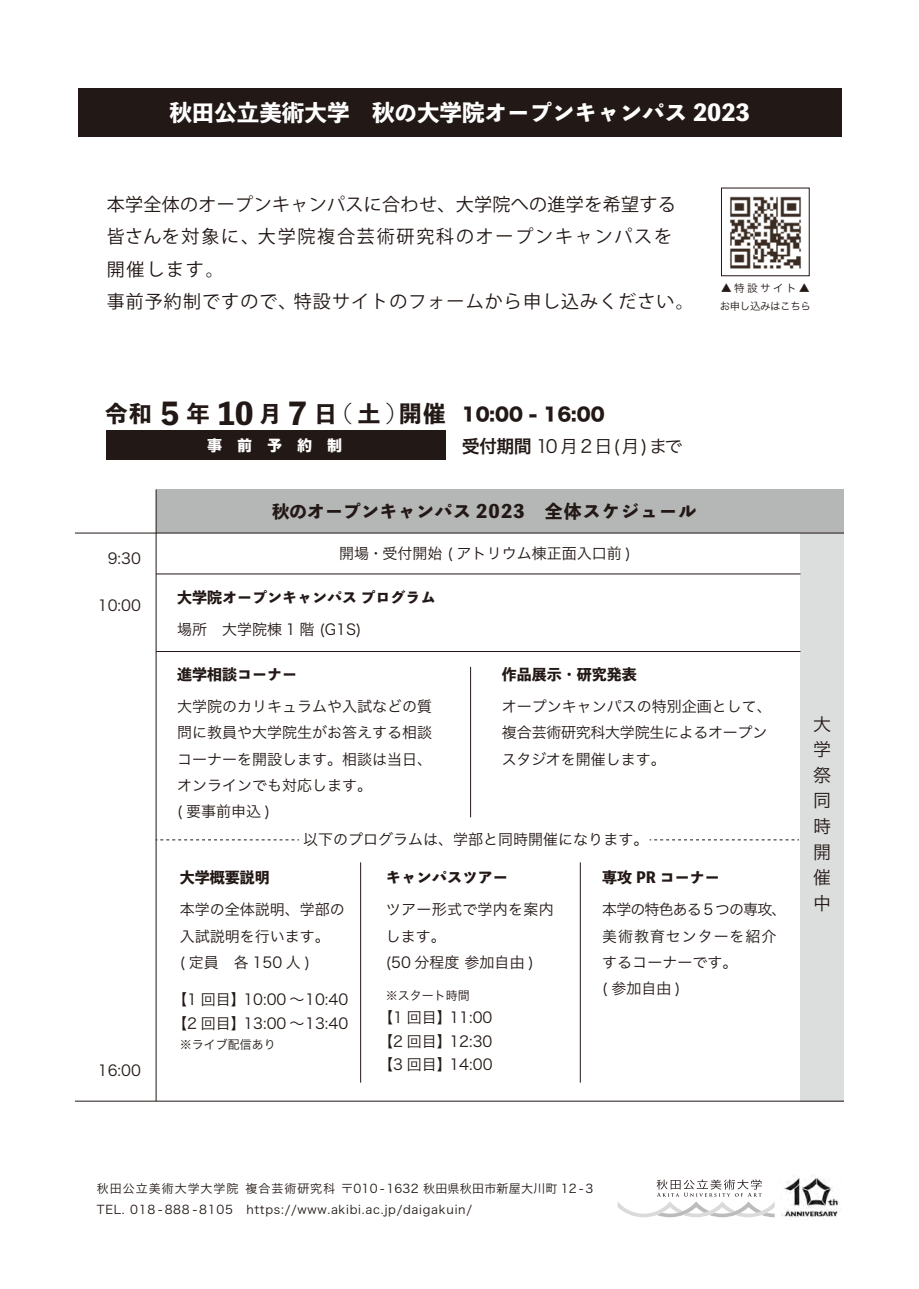
<style>
.page{position:relative;width:919px;height:1289px;background:#fff}
.page>*{position:absolute;margin:0;border:0;box-sizing:border-box;transform-origin:0 0}
.t1{font:800 22.5px "Toppan Bunkyu Midashi Gothic Std N";color:#fff}
.t2{font:800 22.5px "Toppan Bunkyu Midashi Gothic Std N";color:#221815}
.t3{font:18px/32.2px "Koz Go Pr 6 N";letter-spacing:.06em;color:#221815}
.t4{font:800 18px "Toppan Bunkyu Midashi Gothic Std N";letter-spacing:.06em;color:#221815}
.t5{font:18px/25.7px "Hira Kaku Pro W3";letter-spacing:.13em;color:#221815;text-align:justify}
.t6{font:18px "Hira Kaku Std W8";color:#221815}
.t7{font:800 15.3px "Toppan Bunkyu Midashi Gothic Std N";color:#221815}
.t8{font:15px/26.2px "Hira Kaku Pro W3";color:#221815}
.t9{font:800 15px "Toppan Bunkyu Midashi Gothic Std N";color:#221815}
.t10{font:15px/26.2px "Hira Kaku Pro W3";letter-spacing:.02em;color:#221815}
.t11{font:15px "Hira Kaku Std W8";color:#fff}
.t12{font:12px/21px "Hira Kaku Pro W3";letter-spacing:.06em;color:#221815}
.t13{font:12px "Hira Kaku Pro W3";color:#221815}
.t14{font:10.5px/17.7px "Hira Kaku Pro W3";letter-spacing:-.04em;color:#221815}
.s1{font-size:30px}
.s2{font-family:"Hira Kaku Pro W6"}
.s3{font-family:"Koz Go Pr 6 N"}
.s4{font-size:17.25px}
</style>
<div class="page">
<div style="left:78px;top:88px;width:762px;height:49px;background:#221815"></div>
<div style="left:106px;top:430px;width:340px;height:30px;background:#221815"></div>
<svg style="left:617px;top:1179px;width:157px;height:38px"></svg>
<img style="left:782px;top:1176px;width:56px;height:42px">
<img style="left:730px;top:196px;width:71px;height:73px">
<div style="left:800px;top:533px;width:43px;height:568px;background:#dcdddd"></div>
<div style="left:156px;top:489px;width:687px;height:44px;background:#b5b6b6"></div>
<hr style="left:75px;top:1100px;width:768px;height:1px;background:#221815">
<hr style="left:156px;top:489px;width:1px;height:612px;background:#221815">
<hr style="left:360px;top:862px;width:1px;height:220px;background:#221815">
<svg style="left:156px;top:839px;width:143px;height:1px"></svg>
<hr style="left:470px;top:667px;width:1px;height:150px;background:#221815">
<hr style="left:580px;top:862px;width:1px;height:220px;background:#221815">
<hr style="left:156px;top:573px;width:644px;height:1px;background:#221815">
<svg style="left:649px;top:839px;width:149px;height:1px"></svg>
<hr style="left:156px;top:651px;width:644px;height:1px;background:#221815">
<hr style="left:75px;top:533px;width:768px;height:1px;background:#221815">
<h1 class="t1" style="left:169px;top:96px;width:581px">秋田公立美術大学　秋の大学院オープンキャンパス 2023</h1>
<p class="t3" style="left:107px;top:189px;width:579px">本学全体のオープンキャンパスに合わせ、大学院への進学を希望する皆さんを対象に、大学院複合芸術研究科のオープンキャンパスを開催します。<br>事前予約制ですので、特設サイトのフォームから申し込みください｡</p>
<h1 class="t2" style="left:105px;top:396px;width:342px">令和 <span class="s1">5</span>年 <span class="s1">10</span>月<span class="s1">7</span>日(土)開催</h1>
<p class="t11" style="left:207px;top:437px;width:136px">事　前　予　約　制</p>
<p class="t6" style="left:462px;top:404px;width:144px">10:00 - 16:00</p>
<p class="t5" style="left:462px;top:432px;width:222px"><span class="s2">受付期間</span> 10月2日 (月)まで</p>
<p class="t14" style="left:719px;top:279px;width:93px"><span class="s3">▲</span>特設サイト<span class="s3">▲</span>お申し込みはこちら</p>
<p class="t8" style="left:108px;top:544px;width:35px">9:30</p>
<p class="t8" style="left:98px;top:591px;width:45px">10:00</p>
<p class="t8" style="left:98px;top:1056px;width:45px">16:00</p>
<p class="t4" style="left:272px;top:497px;width:425px"><span class="s4">秋</span>のオープンキャンパス 2023　全体スケジュール</p>
<p class="t8" style="left:339px;top:539px;width:293px">開場・受付開始 ( アトリウム棟正面入口前 )</p>
<p class="t9" style="left:177px;top:585px;width:260px">大学院オープンキャンパス プログラム</p>
<p class="t8" style="left:177px;top:615px;width:186px">場所　大学院棟 1 階 (G1S)</p>
<p class="t9" style="left:177px;top:662px;width:121px">進学相談コーナー</p>
<p class="t8" style="left:177px;top:692px;width:256px">大学院のカリキュラムや入試などの質問に教員や大学院生がお答えする相談コーナーを開設します。相談は当日、オンラインでも対応します。<br>( 要事前申込 )</p>
<p class="t9" style="left:501px;top:662px;width:136px">作品展示・研究発表</p>
<p class="t8" style="left:501px;top:692px;width:267px">オープンキャンパスの特別企画として､複合芸術研究科大学院生によるオープンスタジオを開催します。</p>
<p class="t8" style="left:303px;top:825px;width:346px">以下のプログラムは、学部と同時開催になります。</p>
<p class="t9" style="left:180px;top:865px;width:91px">大学概要説明</p>
<p class="t8" style="left:180px;top:895px;width:166px">本学の全体説明、学部の入試説明を行います。<br>( 定員　各 150 人 )</p>
<p class="t8" style="left:172px;top:987px;width:177px;line-height:23.2px">【1 回目】10:00 ～10:40【2 回目】13:00 ～13:40</p>
<p class="t13" style="left:180px;top:1034px;width:97px">※ライブ配信あり</p>
<p class="t7" style="left:386px;top:865px;width:124px">キャンパスツアー</p>
<p class="t10" style="left:386px;top:895px;width:169px">ツアー形式で学内を案内します。<br>(50 分程度 参加自由 )</p>
<p class="t12" style="left:386px;top:983px;width:85px">※スタート時間</p>
<p class="t8" style="left:378px;top:1005px;width:116px;line-height:23.2px;text-align:justify">【1 回目】11:00【2 回目】12:30【3 回目】14:00</p>
<p class="t9" style="left:602px;top:865px;width:119px">専攻 PR コーナー</p>
<p class="t8" style="left:602px;top:895px;width:186px">本学の特色ある 5 つの専攻、美術教育センターを紹介するコーナーです。<br>( 参加自由 )</p>
<p class="t5" style="left:813px;top:709px;width:19px">大学祭同時開催中</p>
<p class="t12" style="left:97px;top:1176px;width:498px">秋田公立美術大学大学院 複合芸術研究科 〒010 -1632 秋田県秋田市新屋大川町 12 -3<br>TEL. 018 - 888 - 8105　https://www.akibi.ac.jp/daigakuin/</p>
</div>
